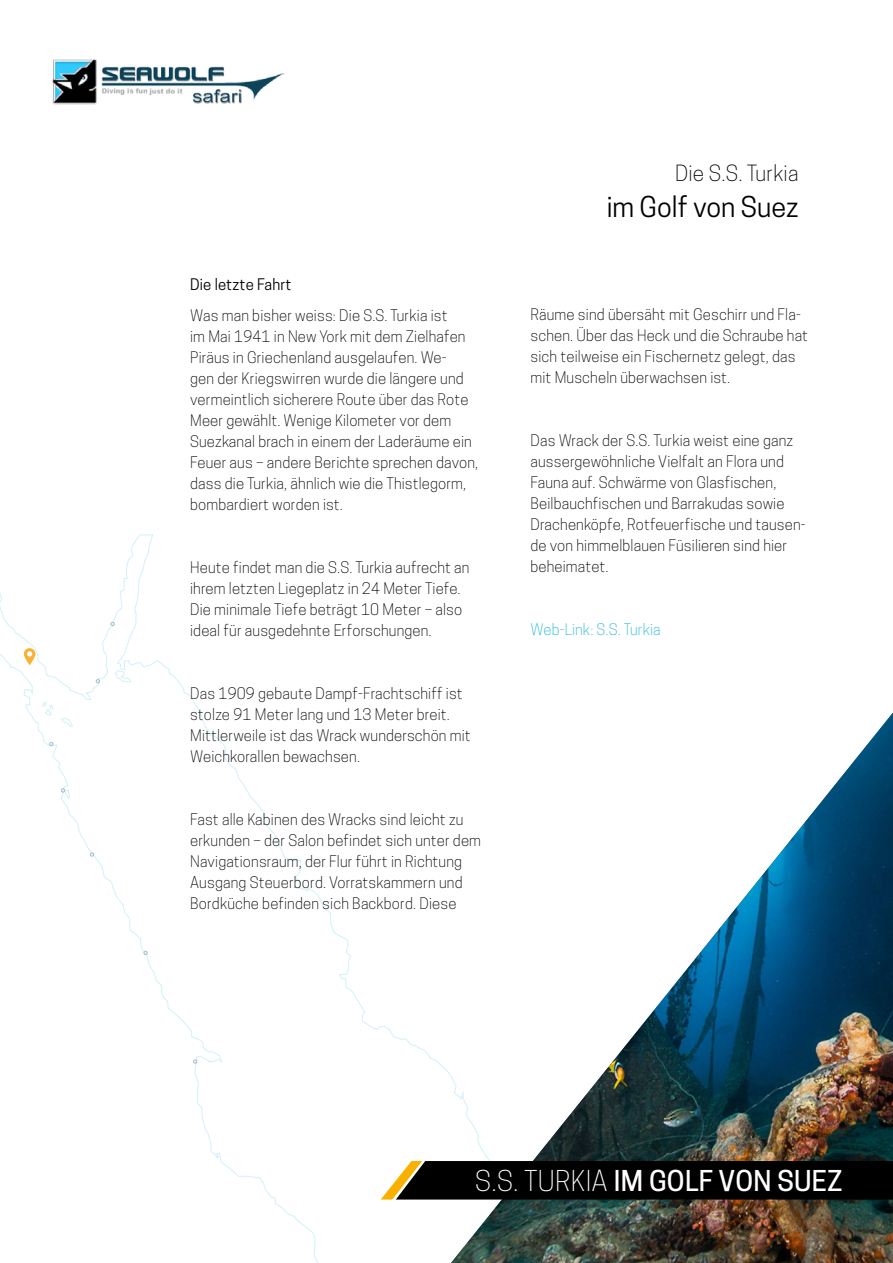
<style>
.page{position:relative;width:893px;height:1263px;background:#fff}
.page>*{position:absolute;margin:0;border:0;box-sizing:border-box;transform-origin:0 0}
.t1{font:500 27px "Cooper Hewitt";letter-spacing:.01em;color:#fff}
.t2{font:27px "Cooper Hewitt";color:#000}
.t3{font:300 21px "Cooper Hewitt";letter-spacing:.01em;color:#000}
.t4{font:300 15px/21px "Cooper Hewitt";letter-spacing:.01em;color:#000}
.t5{font:300 15px "Cooper Hewitt";letter-spacing:.01em;color:#25b7dc}
.t6{font:15px "Cooper Hewitt";letter-spacing:.01em;color:#000}
.s1{font-weight:300}
</style>
<div class="page">
<img style="left:52px;top:59px;width:231px;height:45px">
<svg style="left:0;top:535px;width:448px;height:728px"></svg>
<svg style="left:144px;top:951px;width:3px;height:4px"></svg>
<svg style="left:193px;top:1060px;width:4px;height:3px"></svg>
<svg style="left:90px;top:853px;width:4px;height:3px"></svg>
<svg style="left:61px;top:789px;width:4px;height:3px"></svg>
<svg style="left:50px;top:742px;width:3px;height:4px"></svg>
<svg style="left:96px;top:679px;width:4px;height:4px"></svg>
<svg style="left:111px;top:622px;width:3px;height:4px"></svg>
<img style="left:451px;top:713px;width:442px;height:550px">
<div style="left:381px;top:1161px;width:512px;height:38px;background:#000"></div>
<svg style="left:24px;top:648px;width:11px;height:17px"></svg>
<p class="t6" style="left:190px;top:275px;width:103px">Die letzte Fahrt</p>
<p class="t4" style="left:190px;top:305px;width:290px">Was man bisher weiss: Die S.S. Turkia ist<br>im Mai 1941 in New York mit dem Zielhafen Piräus in Griechenland ausgelaufen. We-<br>gen der Kriegswirren wurde die längere und vermeintlich sicherere Route über das Rote Meer gewählt. Wenige Kilometer vor dem Suezkanal brach in einem der Laderäume ein Feuer aus – andere Berichte sprechen davon, dass die Turkia, ähnlich wie die Thistlegorm, bombardiert worden ist.</p>
<p class="t4" style="left:190px;top:557px;width:281px">Heute findet man die S.S. Turkia aufrecht an ihrem letzten Liegeplatz in 24 Meter Tiefe.<br>Die minimale Tiefe beträgt 10 Meter – also ideal für ausgedehnte Erforschungen.</p>
<p class="t4" style="left:190px;top:683px;width:282px">Das 1909 gebaute Dampf-Frachtschiff ist stolze 91 Meter lang und 13 Meter breit.<br>Mittlerweile ist das Wrack wunderschön mit Weichkorallen bewachsen.</p>
<p class="t4" style="left:190px;top:809px;width:292px">Fast alle Kabinen des Wracks sind leicht zu erkunden – der Salon befindet sich unter dem Navigationsraum, der Flur führt in Richtung Ausgang Steuerbord. Vorratskammern und Bordküche befinden sich Backbord. Diese</p>
<h2 class="t3" style="left:675px;top:161px;width:125px">Die S.S. Turkia</h2>
<h1 class="t2" style="left:607px;top:191px;width:193px">im Golf von Suez</h1>
<p class="t4" style="left:530px;top:304px;width:279px">Räume sind übersäht mit Geschirr und Fla&shy;schen. Über das Heck und die Schraube hat sich teilweise ein Fischernetz gelegt, das mit Muscheln überwachsen ist.</p>
<p class="t4" style="left:530px;top:430px;width:277px">Das Wrack der S.S. Turkia weist eine ganz aussergewöhnliche Vielfalt an Flora und Fauna auf. Schwärme von Glasfischen, Beilbauchfischen und Barrakudas sowie Drachenköpfe, Rotfeuerfische und tausen&shy;de von himmelblauen Füsilieren sind hier beheimatet.</p>
<p class="t5" style="left:530px;top:621px;width:132px">Web-Link: S.S. Turkia</p>
<h1 class="t1" style="left:475px;top:1165px;width:369px"><span class="s1">S.S. TURKIA</span> IM GOLF VON SUEZ</h1>
</div>
